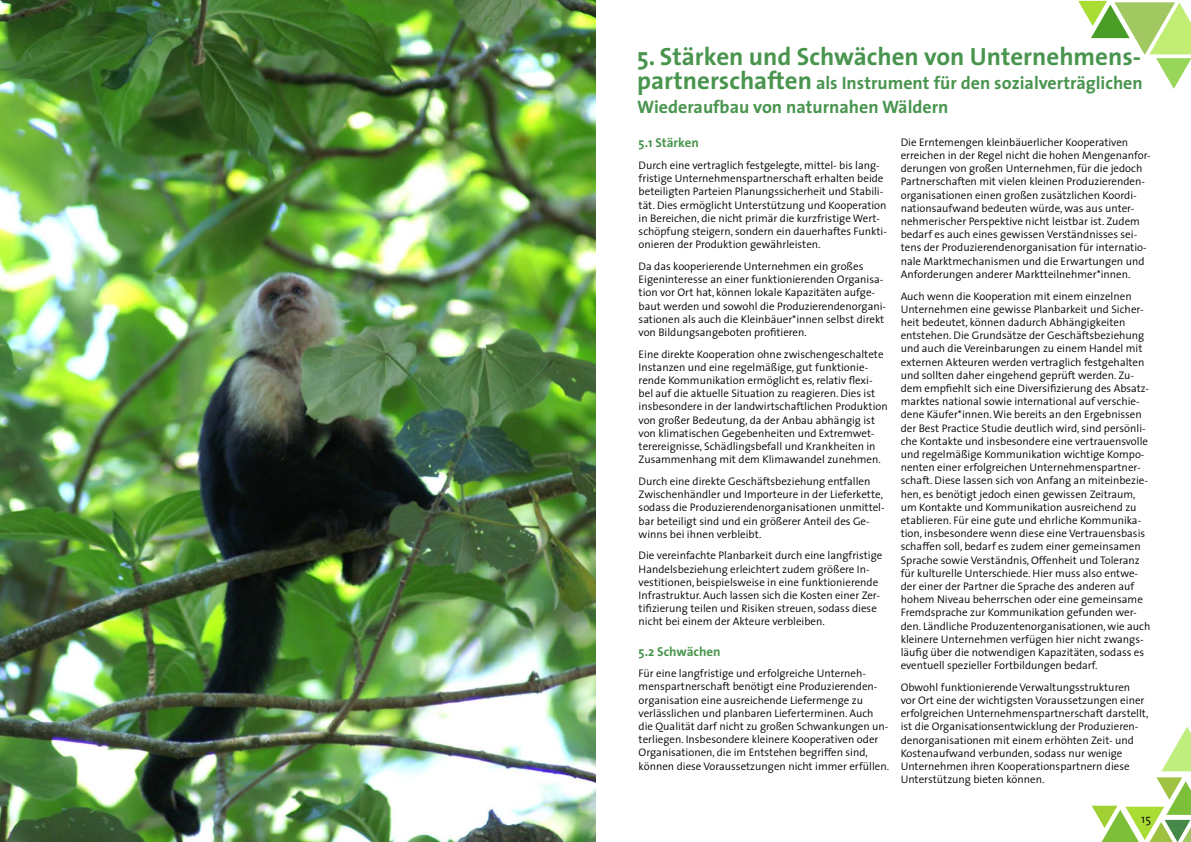
<style>
.page{position:relative;width:1191px;height:842px;background:#fff}
.page>*{position:absolute;margin:0;border:0;box-sizing:border-box;transform-origin:0 0}
.t1{font:700 25px "The Sans";color:#49954e}
.t2{font:700 18px/24px "The Sans";color:#49954e}
.t3{font:700 13px "The Sans";color:#49954e}
.t4{font:300 12px "The Sans";color:#000}
.t5{font:300 11px/13.2px "The Sans";color:#000}
.s1{font-size:25px}
</style>
<div class="page">
<svg style="left:1091px;top:727px;width:100px;height:115px"></svg>
<svg style="left:1078px;top:0;width:113px;height:89px"></svg>
<img style="left:0;top:0;width:595px;height:842px">
<h1 class="t1" style="left:637px;top:40px;width:505px">5. Stärken und Schwächen von Unternehmens-</h1>
<h2 class="t2" style="left:637px;top:71px;width:507px"><span class="s1">partnerschaften</span> als Instrument für den sozialverträglichen<br>Wiederaufbau von naturnahen Wäldern</h2>
<p class="t3" style="left:638px;top:135px;width:62px">5.1 Stärken</p>
<p class="t5" style="left:638px;top:159px;width:250px">Durch eine vertraglich festgelegte, mittel- bis lang&shy;fristige Unternehmenspartnerschaft erhalten beide beteiligten Parteien Planungssicherheit und Stabili&shy;tät. Dies ermöglicht Unterstützung und Kooperation in Bereichen, die nicht primär die kurzfristige Wert&shy;schöpfung steigern, sondern ein dauerhaftes Funkti&shy;onieren der Produktion gewährleisten.</p>
<p class="t5" style="left:638px;top:260px;width:249px">Da das kooperierende Unternehmen ein großes Eigeninteresse an einer funktionierenden Organisa&shy;tion vor Ort hat, können lokale Kapazitäten aufge&shy;baut werden und sowohl die Produzierendenorgani&shy;sationen als auch die Kleinbäuer*innen selbst direkt von Bildungsangeboten profitieren.</p>
<p class="t5" style="left:638px;top:347px;width:251px">Eine direkte Kooperation ohne zwischengeschaltete Instanzen und eine regelmäßige, gut funktionie&shy;rende Kommunikation ermöglicht es, relativ flexi&shy;bel auf die aktuelle Situation zu reagieren. Dies ist insbesondere in der landwirtschaftlichen Produktion von großer Bedeutung, da der Anbau abhängig ist von klimatischen Gegebenheiten und Extremwet&shy;terereignisse, Schädlingsbefall und Krankheiten in Zusammenhang mit dem Klimawandel zunehmen.</p>
<p class="t5" style="left:638px;top:475px;width:248px">Durch eine direkte Geschäftsbeziehung entfallen Zwischenhändler und Importeure in der Lieferkette, sodass die Produzierendenorganisationen unmittel&shy;bar beteiligt sind und ein größerer Anteil des Ge&shy;winns bei ihnen verbleibt.</p>
<p class="t5" style="left:638px;top:549px;width:245px">Die vereinfachte Planbarkeit durch eine langfristige Handelsbeziehung erleichtert zudem größere In&shy;vestitionen, beispielsweise in eine funktionierende Infrastruktur. Auch lassen sich die Kosten einer Zer&shy;tifizierung teilen und Risiken streuen, sodass diese nicht bei einem der Akteure verbleiben.</p>
<p class="t3" style="left:638px;top:643px;width:83px">5.2 Schwächen</p>
<p class="t5" style="left:638px;top:667px;width:252px">Für eine langfristige und erfolgreiche Unterneh&shy;menspartnerschaft benötigt eine Produzierenden&shy;organisation eine ausreichende Liefermenge zu verlässlichen und planbaren Lieferterminen. Auch die Qualität darf nicht zu großen Schwankungen un&shy;terliegen. Insbesondere kleinere Kooperativen oder Organisationen, die im Entstehen begriffen sind, können diese Voraussetzungen nicht immer erfüllen.</p>
<p class="t5" style="left:900px;top:136px;width:251px">Die Erntemengen kleinbäuerlicher Kooperativen erreichen in der Regel nicht die hohen Mengenanfor&shy;derungen von großen Unternehmen, für die jedoch Partnerschaften mit vielen kleinen Produzierenden&shy;organisationen einen großen zusätzlichen Koordi&shy;nationsaufwand bedeuten würde, was aus unter&shy;nehmerischer Perspektive nicht leistbar ist. Zudem bedarf es auch eines gewissen Verständnisses sei&shy;tens der Produzierendenorganisation für internatio&shy;nale Marktmechanismen und die Erwartungen und Anforderungen anderer Marktteilnehmer*innen.</p>
<p class="t5" style="left:900px;top:289px;width:251px">Auch wenn die Kooperation mit einem einzelnen Unternehmen eine gewisse Planbarkeit und Sicher&shy;heit bedeutet, können dadurch Abhängigkeiten entstehen. Die Grundsätze der Geschäftsbeziehung und auch die Vereinbarungen zu einem Handel mit externen Akteuren werden vertraglich festgehalten und sollten daher eingehend geprüft werden. Zu&shy;dem empfiehlt sich eine Diversifizierung des Absatz&shy;marktes national sowie international auf verschie&shy;dene Käufer*innen. Wie bereits an den Ergebnissen der Best Practice Studie deutlich wird, sind persönli&shy;che Kontakte und insbesondere eine vertrauensvolle und regelmäßige Kommunikation wichtige Kompo&shy;nenten einer erfolgreichen Unternehmenspartner&shy;schaft. Diese lassen sich von Anfang an miteinbezie&shy;hen, es benötigt jedoch einen gewissen Zeitraum, um Kontakte und Kommunikation ausreichend zu etablieren. Für eine gute und ehrliche Kommunika&shy;tion, insbesondere wenn diese eine Vertrauensbasis schaffen soll, bedarf es zudem einer gemeinsamen Sprache sowie Verständnis, Offenheit und Toleranz für kulturelle Unterschiede. Hier muss also entwe&shy;der einer der Partner die Sprache des anderen auf hohem Niveau beherrschen oder eine gemeinsame Fremdsprache zur Kommunikation gefunden wer&shy;den. Ländliche Produzentenorganisationen, wie auch kleinere Unternehmen verfügen hier nicht zwangs&shy;läufig über die notwendigen Kapazitäten, sodass es eventuell spezieller Fortbildungen bedarf.</p>
<p class="t5" style="left:900px;top:681px;width:249px">Obwohl funktionierende Verwaltungsstrukturen<br>vor Ort eine der wichtigsten Voraussetzungen einer erfolgreichen Unternehmenspartnerschaft darstellt, ist die Organisationsentwicklung der Produzieren&shy;denorganisationen mit einem erhöhten Zeit- und Kostenaufwand verbunden, sodass nur wenige Unternehmen ihren Kooperationspartnern diese Unterstützung bieten können.</p>
<p class="t4" style="left:1141px;top:811px;width:11px">15</p>
</div>
